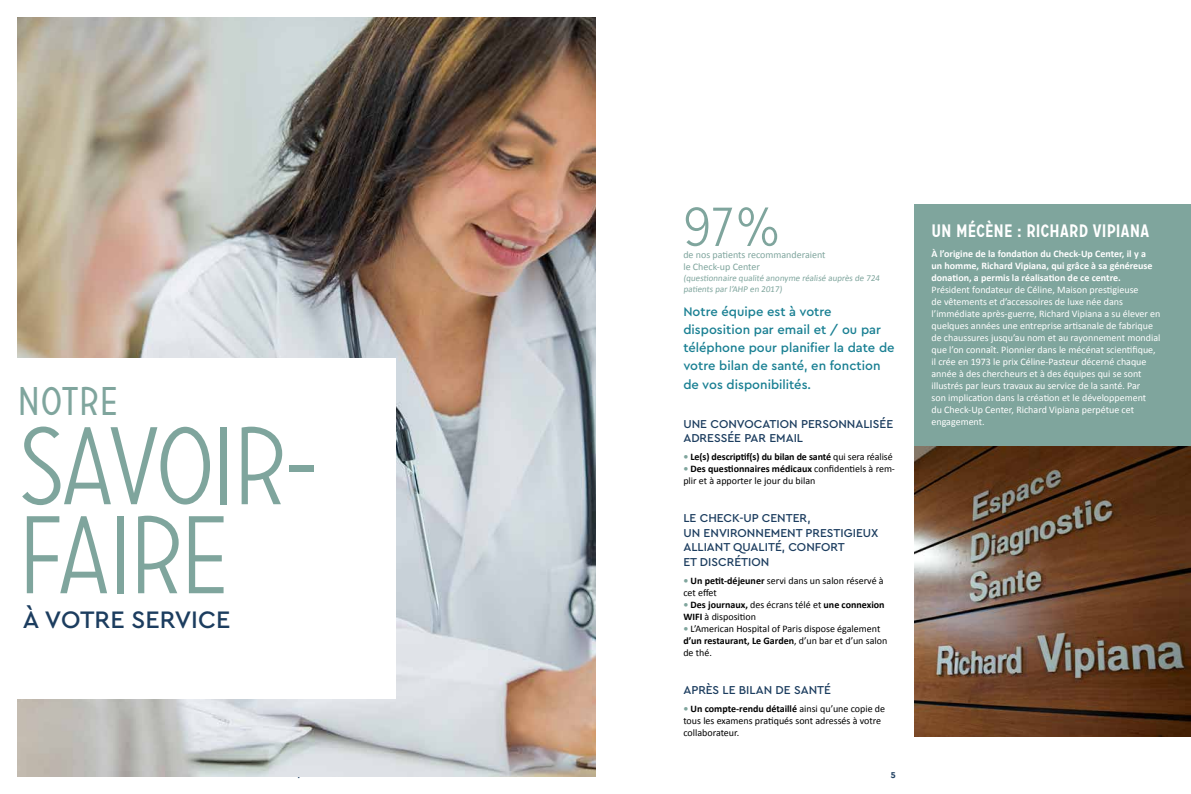
<style>
.page{position:relative;width:1191px;height:794px;background:#fff}
.page>*{position:absolute;margin:0;border:0;box-sizing:border-box;transform-origin:0 0}
.t1{font:200 110px/89px "Carrosserie";letter-spacing:-.055em;color:#7fa59d}
.t2{font:200 55px "Carrosserie";color:#7fa59d}
.t3{font:300 40px "Carrosserie";color:#7fa59d}
.t4{font:500 25px "Cera Pro";color:#1c3d5f}
.t5{font:500 18px "Carrosserie";color:#fff}
.t6{font:500 13px/18px "Cera Pro";color:#1a8093}
.t7{font:500 12px/14.4px "Cera Pro";color:#1c3d5f}
.t8{font:10px/12px "Calibri";color:#fff}
.t9{font:10px/12px "Calibri";color:#000}
.t10{font:700 10px/12px "Calibri";color:#fff}
.t11{font:700 10px/12px "Calibri";letter-spacing:-.01em;color:#000}
.t12{font:10px "Calibri";color:#7fa59d}
.t13{font:9px/10.8px "Calibri";color:#7fa59d}
.t14{font:700 9px "Cera Pro";color:#1c3d5f}
.s1{color:#7fa59d}
.s2{font-weight:400}
.s3{font-weight:700;color:#7fa59d}
.s4{font-weight:700}
</style>
<div class="page">
<img style="left:17px;top:17px;width:578px;height:760px">
<div style="left:914px;top:205px;width:277px;height:257px;background:#7fa59d"></div>
<img style="left:914px;top:446px;width:277px;height:290px">
<div style="left:0;top:358px;width:395px;height:341px;background:#fff"></div>
<h3 class="t3" style="left:17px;top:377px;width:102px">NOTRE</h3>
<h1 class="t1" style="left:17px;top:422px;width:304px">SAVOIR-<br>FAIRe</h1>
<h3 class="t4" style="left:23px;top:603px;width:209px">À VOTRE SERVICE</h3>
<h2 class="t2" style="left:683px;top:194px;width:99px">97%</h2>
<p class="t12" style="left:683px;top:260px;width:78px">le Check-up Center</p>
<p class="t13" style="left:683px;top:272px;width:199px">(questionnaire qualité anonyme réalisé auprès de 724 patients par l’AHP en 2017)</p>
<p class="t12" style="left:683px;top:248px;width:144px">de nos patients recommanderaient</p>
<h3 class="t6" style="left:683px;top:302px;width:213px">Notre équipe est à votre disposition par email et / ou par téléphone pour planifier la date de votre bilan de santé, en fonction de vos disponibilités.</h3>
<p class="t7" style="left:683px;top:416px;width:211px">UNE CONVOCATION PERSONNALISÉE<br>ADRESSÉE PAR EMAIL</p>
<p class="t11" style="left:683px;top:450px;width:211px"><span class="s1">•</span> Le(s) descriptif(s) du bilan de santé <span class="s2">qui sera réalisé</span></p>
<p class="t9" style="left:683px;top:462px;width:213px"><span class="s3">•</span> <span class="s4">Des questionnaires médicaux</span> confidentiels à rem&shy;plir et à apporter le jour du bilan</p>
<p class="t7" style="left:683px;top:511px;width:197px">LE CHECK-UP CENTER,<br>UN ENVIRONNEMENT PRESTIGIEUX<br>ALLIANT QUALITÉ, CONFORT<br>ET DISCRÉTION</p>
<p class="t9" style="left:683px;top:574px;width:202px"><span class="s3">•</span> <span class="s4">Un petit-déjeuner</span> servi dans un salon réservé à cet effet</p>
<p class="t11" style="left:683px;top:598px;width:203px"><span class="s1">•</span> Des journaux, <span class="s2">des écrans télé et</span> une connexion<br>WIFI <span class="s2">à disposition</span></p>
<p class="t9" style="left:683px;top:622px;width:205px"><span class="s3">•</span> L’American Hospital of Paris dispose également <span class="s4">d’un restaurant, Le Garden</span>, d’un bar et d’un salon de thé.</p>
<p class="t7" style="left:683px;top:682px;width:149px">APRÈS LE BILAN DE SANTÉ</p>
<p class="t9" style="left:683px;top:702px;width:203px"><span class="s3">•</span> <span class="s4">Un compte-rendu détaillé</span> ainsi qu’une copie de tous les examens pratiqués sont adressés à votre collaborateur.</p>
<p class="t14" style="left:295px;top:768px;width:7px">4</p>
<p class="t14" style="left:890px;top:768px;width:6px">5</p>
<h3 class="t5" style="left:931px;top:219px;width:220px">UN MÉCÈNE : RICHARD VIPIANA</h3>
<p class="t10" style="left:931px;top:247px;width:223px">À l’origine de la fondation du Check-Up Center, il y a un homme, Richard Vipiana, qui grâce à sa généreuse donation, a permis la réalisation de ce centre.</p>
<p class="t8" style="left:931px;top:283px;width:230px">Président fondateur de Céline, Maison prestigieuse<br>de vêtements et d’accessoires de luxe née dans l’immédiate après-guerre, Richard Vipiana a su élever en quelques années une entreprise artisanale de fabrique de chaussures jusqu’au nom et au rayonnement mondial que l’on connaît. Pionnier dans le mécénat scientifique, il crée en 1973 le prix Céline-Pasteur décerné chaque année à des chercheurs et à des équipes qui se sont illustrés par leurs travaux au service de la santé. Par<br>son implication dans la création et le développement<br>du Check-Up Center, Richard Vipiana perpétue cet engagement.</p>
</div>
